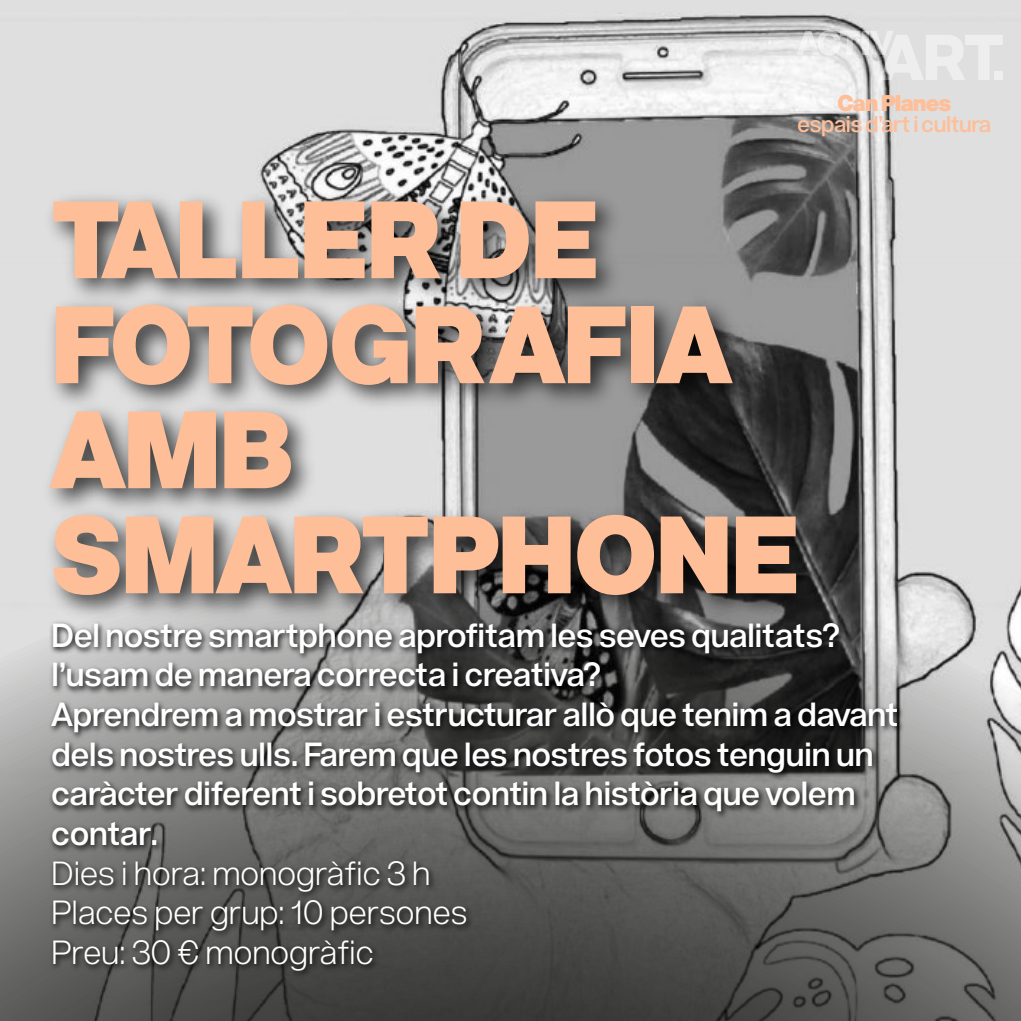
<style>
.page{position:relative;width:1021px;height:1021px;background:#fff}
.page>*{position:absolute;margin:0;border:0;box-sizing:border-box;transform-origin:0 0}
.t1{font:900 108px/105px "Acronym";color:#febe98}
.t2{font:600 33px/39.6px "Acronym";color:#fff}
.t3{font:300 33px/39.6px "Acronym";color:#fff}
.t4{font:600 22.5px "Acronym";letter-spacing:-.015em;color:#febe98}
.t5{font:900 22.5px "Acronym";letter-spacing:-.015em;color:#febe98}
</style>
<div class="page">
<img style="left:0;top:0;width:1020px;height:534px">
<svg style="left:0;top:549px;width:1020px;height:471px;background:#888887"></svg>
<img style="left:46px;top:613px;width:910px;height:380px">
<svg style="left:796px;top:30px;width:63px;height:25px"></svg>
<svg style="left:862px;top:31px;width:6px;height:24px"></svg>
<svg style="left:870px;top:31px;width:132px;height:49px;background:#e2e2e2"></svg>
<div style="left:994px;top:72px;width:8px;height:8px;background:#eee"></div>
<img style="left:32px;top:168px;width:834px;height:502px">
<p class="t5" style="left:837px;top:86px;width:115px">Can Planes</p>
<p class="t4" style="left:797px;top:108px;width:195px">espais d’art i cultura</p>
<h1 class="t1" style="left:52px;top:181px;width:748px">TALLER DE<br>FOTOGRAFIA<br>AMB<br>SMARTPHONE</h1>
<p class="t2" style="left:52px;top:613px;width:848px">Del nostre smartphone aprofitam les seves qualitats? l’usam de manera correcta i creativa?<br>Aprendrem a mostrar i estructurar allò que tenim a davant dels nostres ulls. Farem que les nostres fotos tenguin un caràcter diferent i sobretot contin la història que volem contar.</p>
<p class="t3" style="left:52px;top:851px;width:417px">Dies i hora: monogràfic 3 h<br>Places per grup: 10 persones<br>Preu: 30 € monogràfic</p>
</div>
